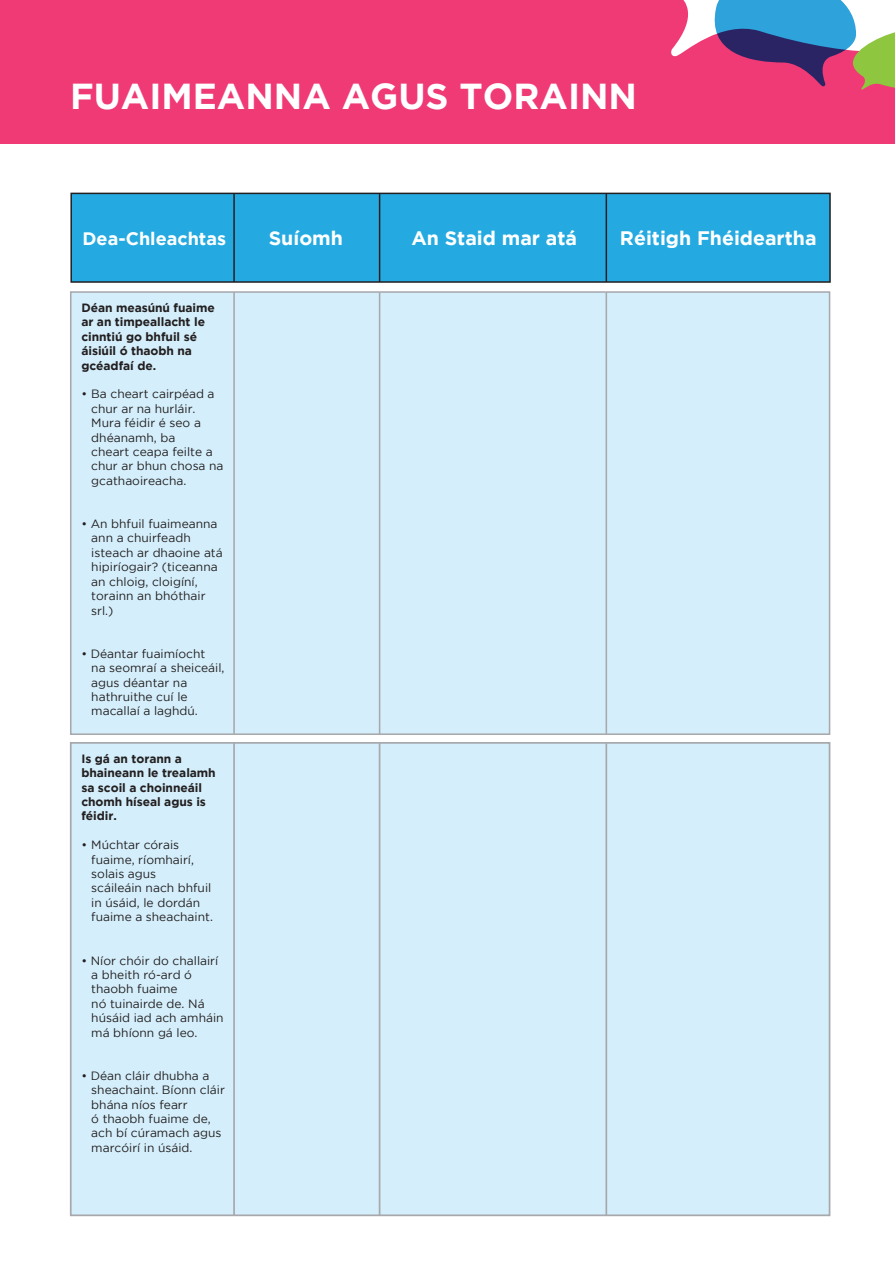
<style>
.page{position:relative;width:895px;height:1265px;background:#fff}
.page>*{position:absolute;margin:0;border:0;box-sizing:border-box;transform-origin:0 0}
.t1{font:700 36px "Gotham";color:#fff}
.t2{font:700 19.5px "Gotham";color:#fff}
.t3{font:700 18px "Gotham";color:#fff}
.t4{font:12px/14.4px "Gotham";color:#231f20}
.t5{font:700 12px/14.4px "Gotham";letter-spacing:-.005em;color:#231f20}
</style>
<div class="page">
<div style="left:0;top:0;width:894px;height:143px;background:#ef3a76"></div>
<div style="left:70px;top:192px;width:760px;height:91px;background:#24aae1;border:2px solid #231f20"></div>
<div style="left:70px;top:291px;width:760px;height:443px;background:#d4effb;border:2px solid #a8a9ad"></div>
<hr style="left:233px;top:193px;width:2px;height:89px;background:#231f20">
<hr style="left:233px;top:292px;width:2px;height:441px;background:#a8a9ad">
<hr style="left:378px;top:292px;width:2px;height:442px;background:#a8a9ad">
<hr style="left:605px;top:292px;width:2px;height:442px;background:#a8a9ad">
<hr style="left:378px;top:193px;width:2px;height:89px;background:#231f20">
<hr style="left:605px;top:193px;width:1px;height:89px;background:#231f20">
<div style="left:70px;top:741px;width:760px;height:474px;background:#d4effb;border:2px solid #a8a9ad"></div>
<hr style="left:233px;top:742px;width:2px;height:472px;background:#a8a9ad">
<hr style="left:378px;top:743px;width:2px;height:471px;background:#a8a9ad">
<hr style="left:605px;top:743px;width:2px;height:471px;background:#a8a9ad">
<svg style="left:671px;top:0;width:224px;height:90px"></svg>
<h1 class="t1" style="left:70px;top:75px;width:568px">FUAIMEANNA AGUS TORAINN</h1>
<h3 class="t3" style="left:82px;top:228px;width:145px">Dea-Chleachtas</h3>
<h2 class="t2" style="left:269px;top:227px;width:76px">Suíomh</h2>
<h2 class="t2" style="left:411px;top:227px;width:167px">An Staid mar atá</h2>
<h2 class="t2" style="left:619px;top:227px;width:198px">Réitigh Fhéideartha</h2>
<p class="t5" style="left:81px;top:300px;width:135px">Déan measúnú fuaime ar an timpeallacht le cinntiú go bhfuil sé áisiúil ó thaobh na gcéadfaí de.</p>
<p class="t4" style="left:91px;top:386px;width:134px;text-indent:-10px">• Ba cheart cairpéad a chur ar na hurláir.<br>Mura féidir é seo a dhéanamh, ba<br>cheart ceapa feilte a chur ar bhun chosa na gcathaoireacha.</p>
<p class="t4" style="left:91px;top:516px;width:133px;text-indent:-10px">• An bhfuil fuaimeanna ann a chuirfeadh isteach ar dhaoine atá hipiríogair? (ticeanna an chloig, cloigíní, torainn an bhóthair srl.)</p>
<p class="t4" style="left:91px;top:646px;width:135px;text-indent:-10px">• Déantar fuaimíocht<br>na seomraí a sheiceáil, agus déantar na hathruithe cuí le macallaí a laghdú.</p>
<p class="t5" style="left:81px;top:750px;width:136px">Is gá an torann a bhaineann le trealamh sa scoil a choinneáil chomh híseal agus is féidir.</p>
<p class="t4" style="left:91px;top:837px;width:123px;text-indent:-10px">• Múchtar córais fuaime, ríomhairí, solais agus<br>scáileáin nach bhfuil in úsáid, le dordán fuaime a sheachaint.</p>
<p class="t4" style="left:91px;top:952px;width:134px;text-indent:-10px">• Níor chóir do challairí a bheith ró-ard ó thaobh fuaime<br>nó tuinairde de. Ná húsáid iad ach amháin má bhíonn gá leo.</p>
<p class="t4" style="left:91px;top:1067px;width:135px;text-indent:-10px">• Déan cláir dhubha a sheachaint. Bíonn cláir bhána níos fearr<br>ó thaobh fuaime de, ach bí cúramach agus marcóirí in úsáid.</p>
</div>
